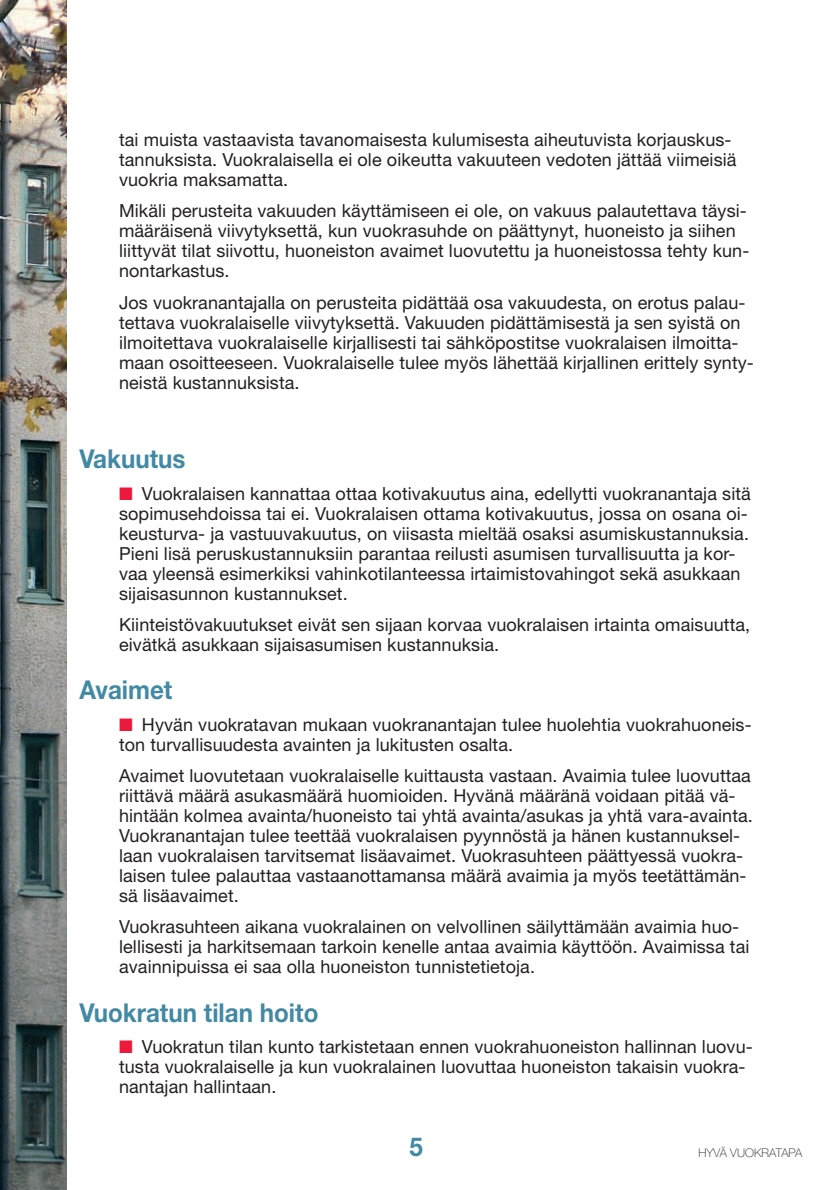
<style>
.page{position:relative;width:836px;height:1190px;background:#fff}
.page>*{position:absolute;margin:0;border:0;box-sizing:border-box;transform-origin:0 0}
.t1{font:700 26px "Helvetica Neue LT Std";color:#4289a4;scale:.93 1}
.t2{font:18px/20px "Helvetica Neue LT Std";letter-spacing:.005em;color:#231f20}
.t3{font:100 12px "Helvetica Neue LT Std";letter-spacing:.005em;color:#231f20}
.s1{color:#eb1a3c}
</style>
<div class="page">
<img style="left:0;top:0;width:67px;height:1190px">
<p class="t2" style="left:119px;top:132px;width:619px">tai muista vastaavista tavanomaisesta kulumisesta aiheutuvista korjauskus&shy;tannuksista. Vuokralaisella ei ole oikeutta vakuuteen vedoten jättää viimeisiä vuokria maksamatta.</p>
<p class="t2" style="left:119px;top:203px;width:632px">Mikäli perusteita vakuuden käyttämiseen ei ole, on vakuus palautettava täysi&shy;määräisenä viivytyksettä, kun vuokrasuhde on päättynyt, huoneisto ja siihen liittyvät tilat siivottu, huoneiston avaimet luovutettu ja huoneistossa tehty kun&shy;nontarkastus.</p>
<p class="t2" style="left:119px;top:295px;width:636px">Jos vuokranantajalla on perusteita pidättää osa vakuudesta, on erotus palau&shy;tettava vuokralaiselle viivytyksettä. Vakuuden pidättämisestä ja sen syistä on ilmoitettava vuokralaiselle kirjallisesti tai sähköpostitse vuokralaisen ilmoitta&shy;maan osoitteeseen. Vuokralaiselle tulee myös lähettää kirjallinen erittely synty&shy;neistä kustannuksista.</p>
<h1 class="t1" style="left:79px;top:444px;width:116px">Vakuutus</h1>
<p class="t2" style="left:119px;top:486px;width:633px"><span class="s1">■</span> Vuokralaisen kannattaa ottaa kotivakuutus aina, edellytti vuokranantaja sitä sopimusehdoissa tai ei. Vuokralaisen ottama kotivakuutus, jossa on osana oi&shy;keusturva- ja vastuuvakuutus, on viisasta mieltää osaksi asumiskustannuksia.<br>Pieni lisä peruskustannuksiin parantaa reilusti asumisen turvallisuutta ja kor&shy;vaa yleensä esimerkiksi vahinkotilanteessa irtaimistovahingot sekä asukkaan sijaisasunnon kustannukset.</p>
<p class="t2" style="left:119px;top:617px;width:633px">Kiinteistövakuutukset eivät sen sijaan korvaa vuokralaisen irtainta omaisuutta, eivätkä asukkaan sijaisasumisen kustannuksia.</p>
<h1 class="t1" style="left:79px;top:675px;width:102px">Avaimet</h1>
<p class="t2" style="left:119px;top:717px;width:634px"><span class="s1">■</span> Hyvän vuokratavan mukaan vuokranantajan tulee huolehtia vuokrahuoneis&shy;ton turvallisuudesta avainten ja lukitusten osalta.</p>
<p class="t2" style="left:119px;top:768px;width:635px">Avaimet luovutetaan vuokralaiselle kuittausta vastaan. Avaimia tulee luovuttaa riittävä määrä asukasmäärä huomioiden. Hyvänä määränä voidaan pitää vä&shy;hintään kolmea avainta/huoneisto tai yhtä avainta/asukas ja yhtä vara-avainta.<br>Vuokranantajan tulee teettää vuokralaisen pyynnöstä ja hänen kustannuksel&shy;laan vuokralaisen tarvitsemat lisäavaimet. Vuokrasuhteen päättyessä vuokra&shy;laisen tulee palauttaa vastaanottamansa määrä avaimia ja myös teetättämän&shy;sä lisäavaimet.</p>
<p class="t2" style="left:119px;top:919px;width:632px">Vuokrasuhteen aikana vuokralainen on velvollinen säilyttämään avaimia huo&shy;lellisesti ja harkitsemaan tarkoin kenelle antaa avaimia käyttöön. Avaimissa tai avainnipuissa ei saa olla huoneiston tunnistetietoja.</p>
<h1 class="t1" style="left:79px;top:998px;width:259px">Vuokratun tilan hoito</h1>
<p class="t2" style="left:119px;top:1039px;width:635px"><span class="s1">■</span> Vuokratun tilan kunto tarkistetaan ennen vuokrahuoneiston hallinnan luovu&shy;tusta vuokralaiselle ja kun vuokralainen luovuttaa huoneiston takaisin vuokra&shy;nantajan hallintaan.</p>
<h1 class="t1" style="left:410px;top:1132px;width:16px">5</h1>
<p class="t3" style="left:698px;top:1146px;width:105px">HYVÄ VUOKRATAPA</p>
</div>
